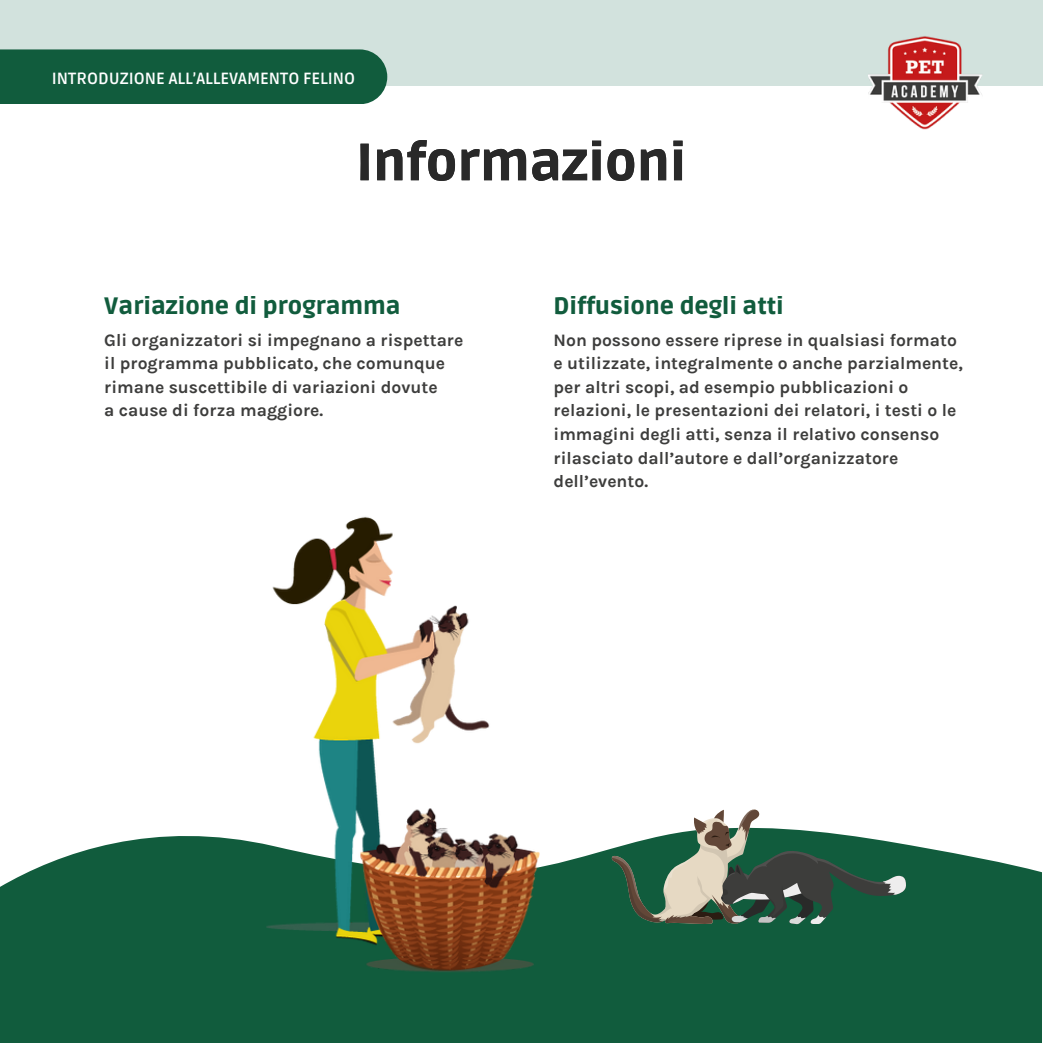
<style>
.page{position:relative;width:1043px;height:1043px;background:#fff}
.page>*{position:absolute;margin:0;border:0;box-sizing:border-box;transform-origin:0 0}
.t1{font:900 51.98px "Ruda";color:#292929}
.t2{font:900 23.62px "Ruda";color:#115c3d}
.t3{font:700 17.5px/23.6px "Karla";color:#3d3d3c}
.t4{font:700 16.1px "Ruda";color:#fff}
</style>
<div class="page">
<div style="left:0;top:837px;width:1042px;height:205px;background:#115c3d"></div>
<div style="left:0;top:0;width:1042px;height:85px;background:#d2e2dd"></div>
<img style="left:868px;top:36px;width:114px;height:94px">
<div style="left:0;top:49px;width:387px;height:55px;background:#115c3d"></div>
<img style="left:158px;top:516px;width:458px;height:526px">
<svg style="left:611px;top:809px;width:294px;height:115px"></svg>
<p class="t4" style="left:52px;top:69px;width:305px">INTRODUZIONE ALL’ALLEVAMENTO FELINO</p>
<h1 class="t1" style="left:356px;top:132px;width:331px">Informazioni</h1>
<h2 class="t2" style="left:104px;top:292px;width:297px">Variazione di programma</h2>
<p class="t3" style="left:104px;top:328px;width:360px">Gli organizzatori si impegnano a rispettare il programma pubblicato, che comunque rimane suscettibile di variazioni dovute<br>a cause di forza maggiore.</p>
<h2 class="t2" style="left:553px;top:292px;width:232px">Diffusione degli atti</h2>
<p class="t3" style="left:553px;top:328px;width:410px">Non possono essere riprese in qualsiasi formato e utilizzate, integralmente o anche parzialmente, per altri scopi, ad esempio pubblicazioni o relazioni, le presentazioni dei relatori, i testi o le immagini degli atti, senza il relativo consenso rilasciato dall’autore e dall’organizzatore dell’evento.</p>
</div>
